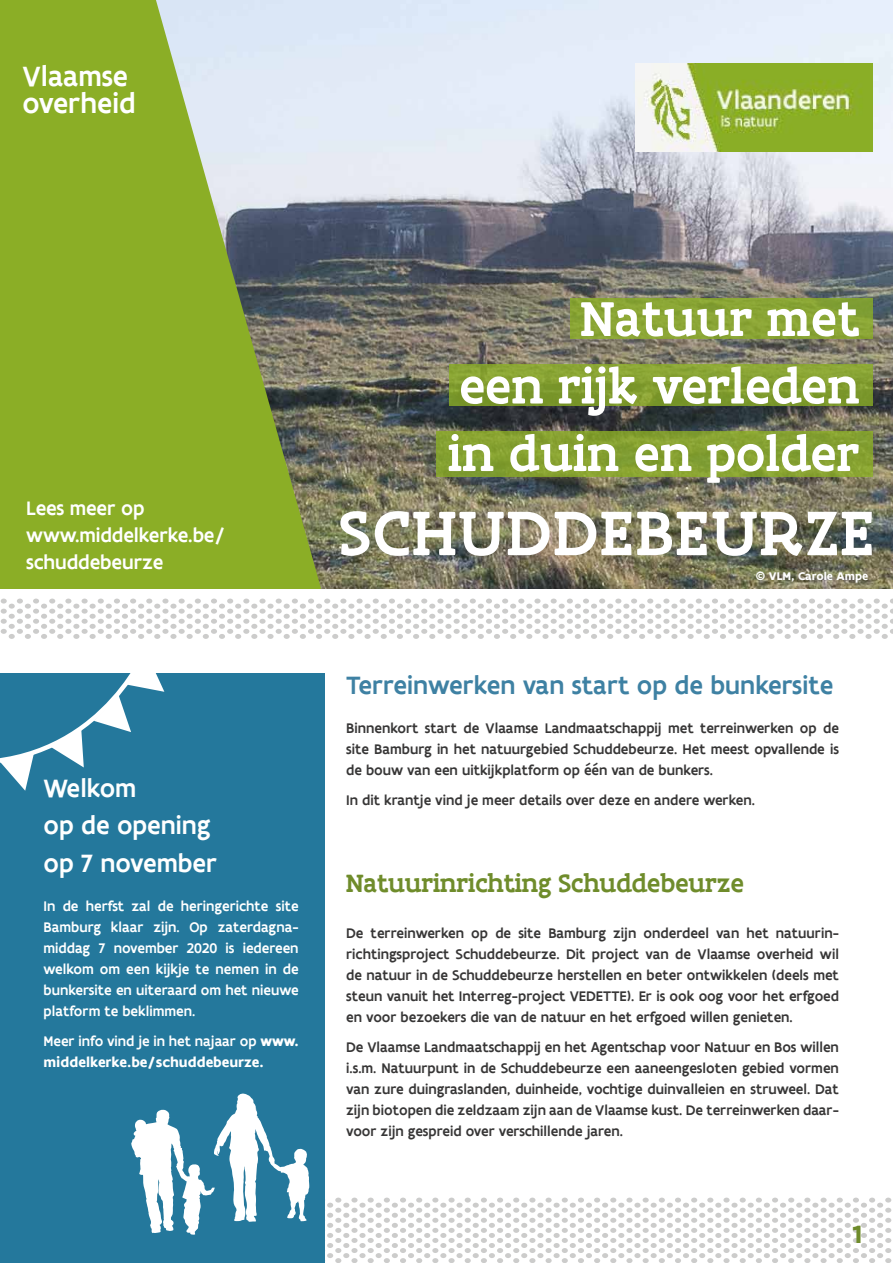
<style>
.page{position:relative;width:893px;height:1263px;background:#fff}
.page>*{position:absolute;margin:0;border:0;box-sizing:border-box;transform-origin:0 0}
.t1{font:500 67.5px "Flanders Art Serif";letter-spacing:.03em;color:#fff}
.t2{font:500 52.5px/67.5px "Flanders Art Serif";color:#fff;text-align:justify}
.t3{font:500 30px/27px "Flanders Art Sans";color:#fff}
.t4{font:500 27px "Flanders Art Sans";color:#3e81a3}
.t5{font:500 27px "Flanders Art Serif";letter-spacing:-.01em;color:#6f8c2b}
.t6{font:500 27px/37.5px "Flanders Art Sans";color:#fff}
.t7{font:700 27px "Flanders Art Sans";color:#6f8c2b}
.t8{font:500 21px/27px "Flanders Art Sans";letter-spacing:-.005em;color:#fff}
.t9{font:500 15px/21px "Flanders Art Sans";color:#373636;text-align:justify}
.t10{font:500 15px/21px "Flanders Art Sans";color:#fff;text-align:justify}
.t11{font:700 15px/21px "Flanders Art Sans";color:#fff}
.t12{font:700 12px "Flanders Art Sans";color:#fff}
.s1{font-weight:500}
</style>
<div class="page">
<svg style="left:324px;top:1197px;width:567px;height:66px"></svg>
<img style="left:333px;top:0;width:560px;height:588px">
<svg style="left:0;top:0;width:333px;height:589px;fill:#8bae26"></svg>
<img style="left:635px;top:63px;width:237px;height:88px">
<div style="left:436px;top:432px;width:436px;height:45px;background:#85a131"></div>
<div style="left:570px;top:298px;width:302px;height:41px;background:#8aa535"></div>
<div style="left:449px;top:365px;width:423px;height:41px;background:linear-gradient(to bottom,#8fa937,#769328)"></div>
<div style="left:0;top:673px;width:324px;height:590px;background:#24789c"></div>
<svg style="left:131px;top:1093px;width:178px;height:142px"></svg>
<svg style="left:0;top:598px;width:893px;height:193px"></svg>
<h3 class="t3" style="left:22px;top:63px;width:115px">Vlaamse overheid</h3>
<h3 class="t8" style="left:26px;top:495px;width:200px">Lees meer op www.middelkerke.be/ schuddebeurze</h3>
<h3 class="t6" style="left:44px;top:769px;width:94px">Welkom</h3>
<h3 class="t6" style="left:44px;top:807px;width:175px">op de opening op 7 november</h3>
<p class="t10" style="left:44px;top:895px;width:257px">In de herfst zal de heringerichte site Bamburg klaar zijn. Op zaterdagna&shy;middag 7 november 2020 is iedereen welkom om een kijkje te nemen in de bunkersite en uiteraard om het nieuwe platform te beklimmen.</p>
<p class="t11" style="left:44px;top:1030px;width:257px"><span class="s1">Meer info vind je in het najaar op</span> www. middelkerke.be/schuddebeurze.</p>
<h2 class="t2" style="left:448px;top:285px;width:413px;text-indent:132px">Natuur met een rijk verleden in duin en polder</h2>
<h1 class="t1" style="left:339px;top:490px;width:537px">SCHUDDEBEURZE</h1>
<p class="t12" style="left:756px;top:569px;width:114px">© VLM, Carole Ampe</p>
<h3 class="t4" style="left:346px;top:668px;width:489px">Terreinwerken van start op de bunkersite</h3>
<p class="t9" style="left:346px;top:718px;width:494px">Binnenkort start de Vlaamse Landmaatschappij met terreinwerken op de site Bamburg in het natuurgebied Schuddebeurze. Het meest opvallende is de bouw van een uitkijkplatform op één van de bunkers.</p>
<p class="t9" style="left:346px;top:790px;width:410px">In dit krantje vind je meer details over deze en andere werken.</p>
<h3 class="t5" style="left:346px;top:866px;width:400px">Natuurinrichting Schuddebeurze</h3>
<p class="t9" style="left:346px;top:922px;width:494px">De terreinwerken op de site Bamburg zijn onderdeel van het natuurin&shy;richtingsproject Schuddebeurze. Dit project van de Vlaamse overheid wil de natuur in de Schuddebeurze herstellen en beter ontwikkelen (deels met steun vanuit het Interreg-project VEDETTE). Er is ook oog voor het erfgoed en voor bezoekers die van de natuur en het erfgoed willen genieten.</p>
<p class="t9" style="left:346px;top:1036px;width:494px">De Vlaamse Landmaatschappij en het Agentschap voor Natuur en Bos willen i.s.m. Natuurpunt in de Schuddebeurze een aaneengesloten gebied vormen van zure duingraslanden, duinheide, vochtige duinvalleien en struweel. Dat zijn biotopen die zeldzaam zijn aan de Vlaamse kust. De terreinwerken daar&shy;voor zijn gespreid over verschillende jaren.</p>
<h3 class="t7" style="left:852px;top:1217px;width:12px">1</h3>
</div>
